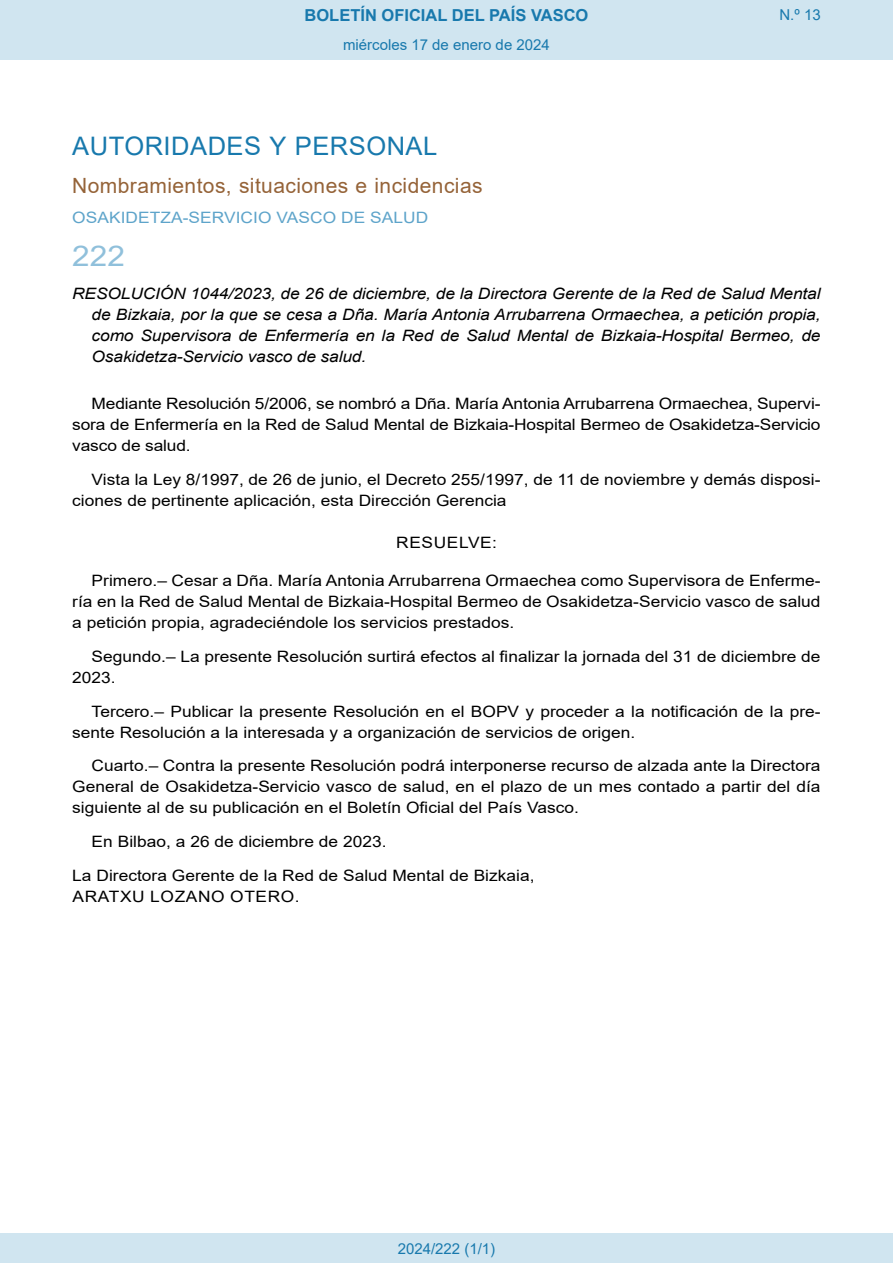
<style>
.page{position:relative;width:893px;height:1263px;background:#fff}
.page>*{position:absolute;margin:0;border:0;box-sizing:border-box;transform-origin:0 0}
.BOPVOrden{font:28.5px "Arial";color:#90c0db;scale:1.11 1}
.BOPVSeccion{font:25.5px "Arial";letter-spacing:.02em;color:#1879ad}
.BOPVSubseccion{font:21px "Arial";letter-spacing:.02em;color:#956338}
.t1{font:700 16.5px "Arial";color:#1879ad}
.BOPVDetalle{font:15.6px/21px "Arial";color:#000;text-align:justify;scale:1.11 1}
.BOPVTitulo{font:italic 15.6px/21px "Arial";letter-spacing:-.01em;color:#000;text-align:justify;scale:1.11 1}
.BOPVFirmaPuesto{font:15.6px "Arial";color:#000;scale:1.11 1}
.BOPVOrganismo{font:15.6px "Arial";letter-spacing:.005em;color:#5ea4ca;scale:1.11 1}
.BOPVFirmaLugFec{font:15.6px "Arial";color:#000;scale:1.11 1}
.BOPVFirmaNombre{font:15.6px "Arial";letter-spacing:.035em;color:#000;scale:1.11 1}
.BOPVClave{font:15.6px "Arial";letter-spacing:.035em;color:#000;scale:1.11 1}
.Paginacion_Centro{font:15px "Arial";color:#1879ad}
</style>
<div class="page">
<div style="left:0;top:0;width:893px;height:60px;background:#d0e5f0"></div>
<div style="left:0;top:1233px;width:893px;height:30px;background:#d0e5f0"></div>
<p class="t1" style="left:305px;top:3px;width:285px">BOLETÍN OFICIAL DEL PAÍS VASCO</p>
<p class="Paginacion_Centro" style="left:343px;top:35px;width:208px">miércoles 17 de enero de 2024</p>
<p class="Paginacion_Centro" style="left:779px;top:5px;width:43px">N.º 13</p>
<p class="BOPVSeccion" style="left:72px;top:128px;width:366px">AUTORIDADES Y PERSONAL</p>
<p class="BOPVSubseccion" style="left:72px;top:171px;width:412px">Nombramientos, situaciones e incidencias</p>
<p class="BOPVOrganismo" style="left:72px;top:207px;width:322px">OSAKIDETZA-SERVICIO VASCO DE SALUD</p>
<p class="BOPVOrden" style="left:72px;top:236px;width:49px">222</p>
<p class="BOPVTitulo" style="left:92px;top:284px;width:658px;text-indent:-19px">RESOLUCIÓN 1044/2023, de 26 de diciembre, de la Directora Gerente de la Red de Salud Mental de Bizkaia, por la que se cesa a Dña. María Antonia Arrubarrena Ormaechea, a petición propia, como Supervisora de Enfermería en la Red de Salud Mental de Bizkaia-Hospital Bermeo, de Osakidetza-Servicio vasco de salud.</p>
<p class="BOPVDetalle" style="left:72px;top:393px;width:676px;text-indent:19px">Mediante Resolución 5/2006, se nombró a Dña. María Antonia Arrubarrena Ormaechea, Supervi&shy;sora de Enfermería en la Red de Salud Mental de Bizkaia-Hospital Bermeo de Osakidetza-Servicio vasco de salud.</p>
<p class="BOPVDetalle" style="left:72px;top:469px;width:676px;text-indent:19px">Vista la Ley 8/1997, de 26 de junio, el Decreto 255/1997, de 11 de noviembre y demás disposi&shy;ciones de pertinente aplicación, esta Dirección Gerencia</p>
<p class="BOPVClave" style="left:396px;top:532px;width:92px">RESUELVE:</p>
<p class="BOPVDetalle" style="left:72px;top:570px;width:676px;text-indent:19px">Primero.– Cesar a Dña. María Antonia Arrubarrena Ormaechea como Supervisora de Enferme&shy;ría en la Red de Salud Mental de Bizkaia-Hospital Bermeo de Osakidetza-Servicio vasco de salud a petición propia, agradeciéndole los servicios prestados.</p>
<p class="BOPVDetalle" style="left:72px;top:646px;width:676px;text-indent:19px">Segundo.– La presente Resolución surtirá efectos al finalizar la jornada del 31 de diciembre de<br>2023.</p>
<p class="BOPVDetalle" style="left:72px;top:700px;width:676px;text-indent:19px">Tercero.– Publicar la presente Resolución en el BOPV y proceder a la notificación de la pre&shy;sente Resolución a la interesada y a organización de servicios de origen.</p>
<p class="BOPVDetalle" style="left:72px;top:755px;width:676px;text-indent:19px">Cuarto.– Contra la presente Resolución podrá interponerse recurso de alzada ante la Directora General de Osakidetza-Servicio vasco de salud, en el plazo de un mes contado a partir del día siguiente al de su publicación en el Boletín Oficial del País Vasco.</p>
<p class="BOPVFirmaLugFec" style="left:92px;top:831px;width:267px">En Bilbao, a 26 de diciembre de 2023.</p>
<p class="BOPVFirmaPuesto" style="left:72px;top:864px;width:418px">La Directora Gerente de la Red de Salud Mental de Bizkaia,</p>
<p class="BOPVFirmaNombre" style="left:73px;top:885px;width:206px">ARATXU LOZANO OTERO.</p>
<p class="Paginacion_Centro" style="left:398px;top:1238px;width:99px">2024/222 (1/1)</p>
</div>
